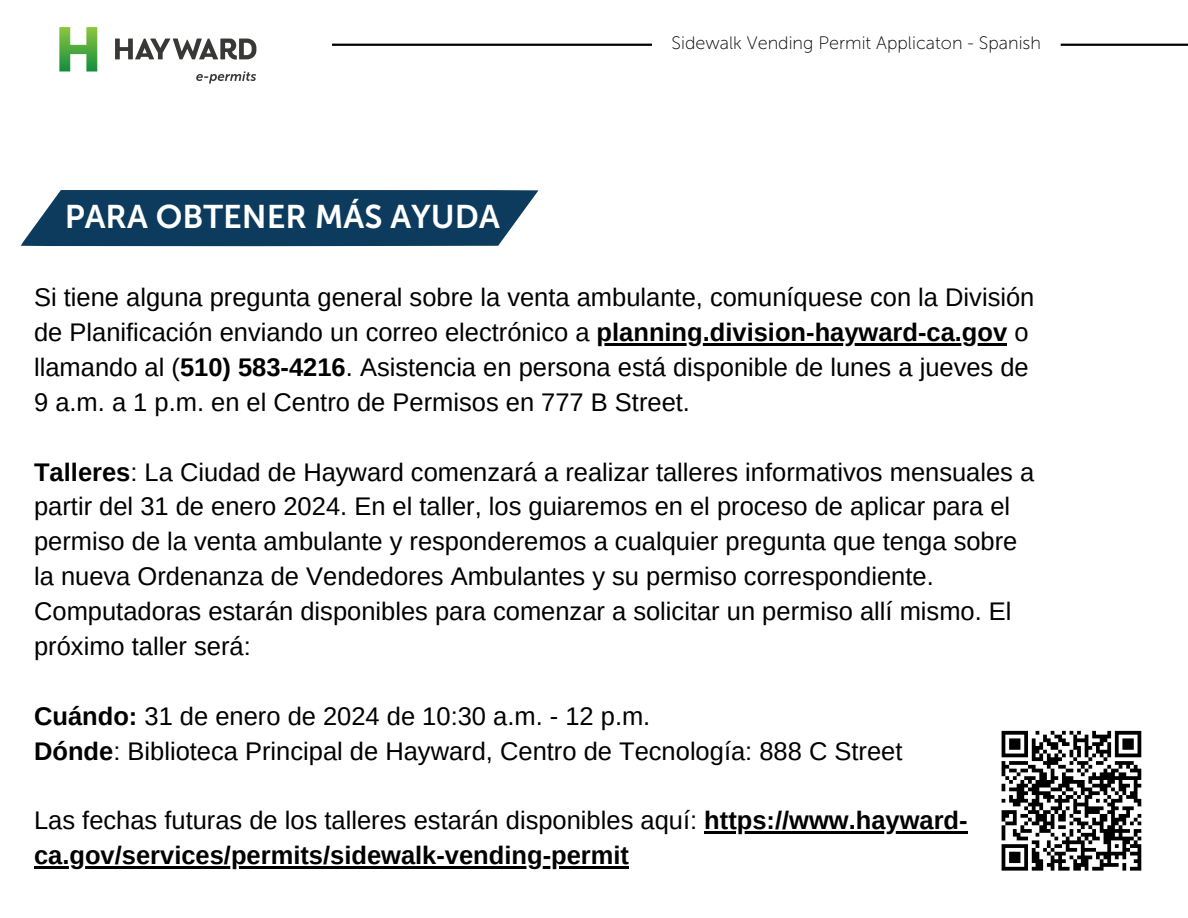
<style>
.page{position:relative;width:1188px;height:918px;background:#fff}
.page>*{position:absolute;margin:0;border:0;box-sizing:border-box;transform-origin:0 0}
.t1{font:32.7px "Museo Sans 700";color:#fff}
.t2{font:25.5px/34.8px "Arimo";color:#000}
.t3{font:700 25.5px/34.8px "Arimo";color:#000}
.t4{font:18px "Museo Sans 100";color:#000}
.s1{font-weight:700}
.s2{font-weight:400}
</style>
<div class="page">
<svg style="left:59px;top:27px;width:38px;height:45px"></svg>
<svg style="left:115px;top:39px;width:141px;height:21px"></svg>
<svg style="left:196px;top:72px;width:60px;height:11px"></svg>
<hr style="left:1061px;top:44px;width:127px;height:2px;background:#000">
<hr style="left:332px;top:44px;width:320px;height:2px;background:#000">
<hr style="left:597px;top:343px;width:410px;height:3px;background:#000">
<hr style="left:704px;top:832px;width:264px;height:2px;background:#000">
<hr style="left:34px;top:866px;width:595px;height:3px;background:#000">
<svg style="left:21px;top:190px;width:517px;height:56px;background:#1f4a6a"></svg>
<svg style="left:1002px;top:731px;width:139px;height:140px"></svg>
<p class="t1" style="left:65px;top:198px;width:437px">PARA OBTENER MÁS AYUDA</p>
<p class="t4" style="left:672px;top:32px;width:371px">Sidewalk Vending Permit Applicaton - Spanish</p>
<p class="t2" style="left:34px;top:280px;width:1002px">Si tiene alguna pregunta general sobre la venta ambulante, comuníquese con la División de Planificación enviando un correo electrónico a <span class="s1">planning.division-hayward-ca.gov</span> o llamando al (<span class="s1">510) 583-4216</span>. Asistencia en persona está disponible de lunes a jueves de 9 a.m. a 1 p.m. en el Centro de Permisos en 777 B Street.</p>
<p class="t2" style="left:34px;top:454px;width:1002px"><span class="s1">Talleres</span>: La Ciudad de Hayward comenzará a realizar talleres informativos mensuales a partir del 31 de enero 2024. En el taller, los guiaremos en el proceso de aplicar para el permiso de la venta ambulante y responderemos a cualquier pregunta que tenga sobre la nueva Ordenanza de Vendedores Ambulantes y su permiso correspondiente.<br>Computadoras estarán disponibles para comenzar a solicitar un permiso allí mismo. El próximo taller será:</p>
<p class="t2" style="left:34px;top:698px;width:870px"><span class="s1">Cuándo:</span> 31 de enero de 2024 de 10:30 a.m. - 12 p.m.<br><span class="s1">Dónde</span>: Biblioteca Principal de Hayward, Centro de Tecnología: 888 C Street</p>
<p class="t3" style="left:34px;top:803px;width:935px"><span class="s2">Las fechas futuras de los talleres estarán disponibles aquí:</span> https://www.hayward&shy;ca.gov/services/permits/sidewalk-vending-permit</p>
</div>
